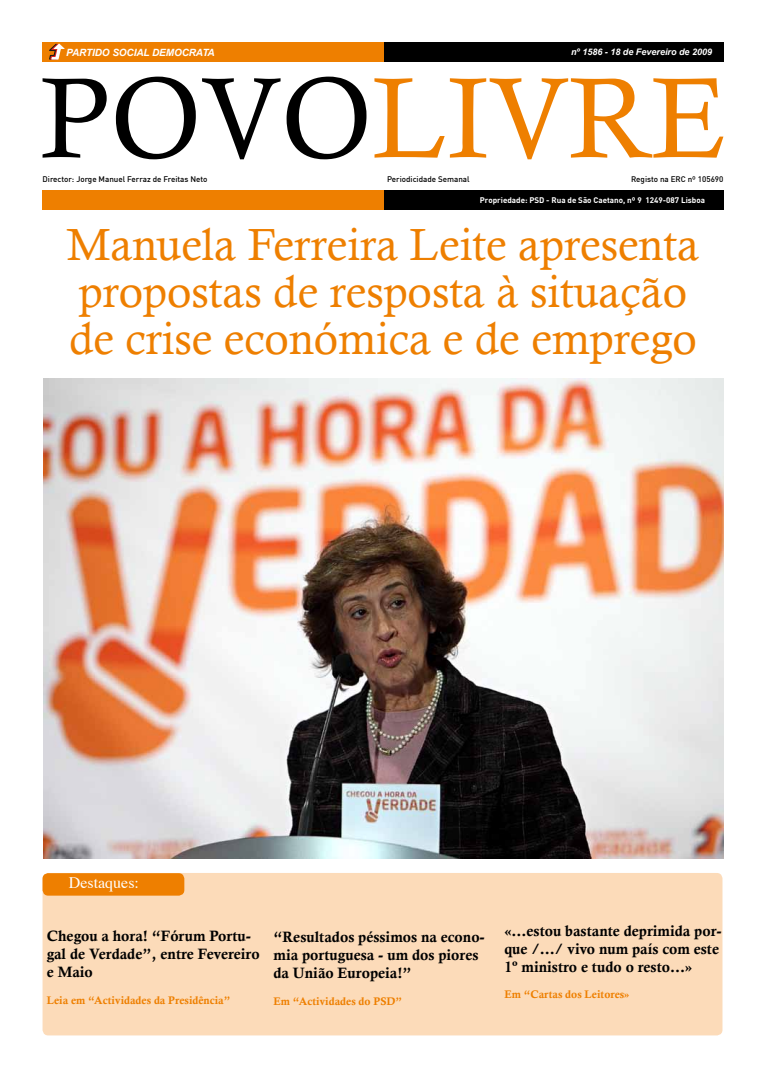
<style>
.page{position:relative;width:766px;height:1078px;background:#fff}
.page>*{position:absolute;margin:0;border:0;box-sizing:border-box;transform-origin:0 0}
.t1{font:45px/47px "Calisto";color:#ee7f00}
.t2{font:16px "Times";color:#fff}
.t3{font:15px/18px "Calis MT Bol";color:#000}
.t4{font:11px "Calis MT Bol";color:#ee7f00}
.t5{font:italic 700 10px "Arial";letter-spacing:-.01em;color:#fff}
.t6{font:italic 700 9px "Arial";color:#fff}
.t7{font:500 8px "DIN";color:#000}
.t8{font:700 8px "DIN";color:#fff}
</style>
<div class="page">
<div style="left:43px;top:43px;width:341px;height:19px;background:#ee7f00"></div>
<div style="left:384px;top:43px;width:339px;height:19px;background:#000"></div>
<svg style="left:49px;top:44px;width:16px;height:16px"></svg>
<svg style="left:43px;top:77px;width:323px;height:82px"></svg>
<svg style="left:374px;top:78px;width:349px;height:81px"></svg>
<div style="left:43px;top:190px;width:341px;height:19px;background:#ee7f00"></div>
<div style="left:384px;top:190px;width:339px;height:19px;background:#000"></div>
<div style="left:43px;top:872px;width:679px;height:163px;background:#fcdbb9;border-radius:6px"></div>
<div style="left:43px;top:873px;width:141px;height:22px;background:#ee7f00;border-radius:6px"></div>
<img style="left:44px;top:378px;width:679px;height:480px">
<p class="t5" style="left:66px;top:47px;width:150px">PARTIDO SOCIAL DEMOCRATA</p>
<p class="t6" style="left:571px;top:47px;width:142px">nº 1586 - 18 de Fevereiro de 2009</p>
<p class="t7" style="left:43px;top:174px;width:166px">Director: Jorge Manuel Ferraz de Freitas Neto</p>
<p class="t7" style="left:387px;top:174px;width:84px">Periodicidade Semanal</p>
<p class="t7" style="left:631px;top:174px;width:94px">Registo na ERC nº 105690</p>
<p class="t8" style="left:480px;top:194px;width:226px">Propriedade: PSD - Rua de São Caetano, nº 9 1249-087 Lisboa</p>
<h1 class="t1" style="left:67px;top:220px;width:633px">Manuela Ferreira Leite apresenta propostas de resposta à situação de crise económica e de emprego</h1>
<p class="t2" style="left:69px;top:867px;width:72px">Destaques:</p>
<p class="t3" style="left:47px;top:927px;width:214px">Chegou a hora! “Fórum Portu&shy;gal de Verdade”, entre Fevereiro e Maio</p>
<p class="t4" style="left:47px;top:993px;width:185px">Leia em “Actividades da Presidência”</p>
<p class="t3" style="left:273px;top:927px;width:213px">“Resultados péssimos na econo&shy;mia portuguesa - um dos piores da União Europeia!”</p>
<p class="t4" style="left:273px;top:994px;width:130px">Em “Actividades do PSD”</p>
<p class="t3" style="left:504px;top:921px;width:219px">«…estou bastante deprimida por&shy;que /…/ vivo num país com este<br>1º ministro e tudo o resto…»</p>
<p class="t4" style="left:504px;top:987px;width:126px">Em “Cartas dos Leitores»</p>
</div>
